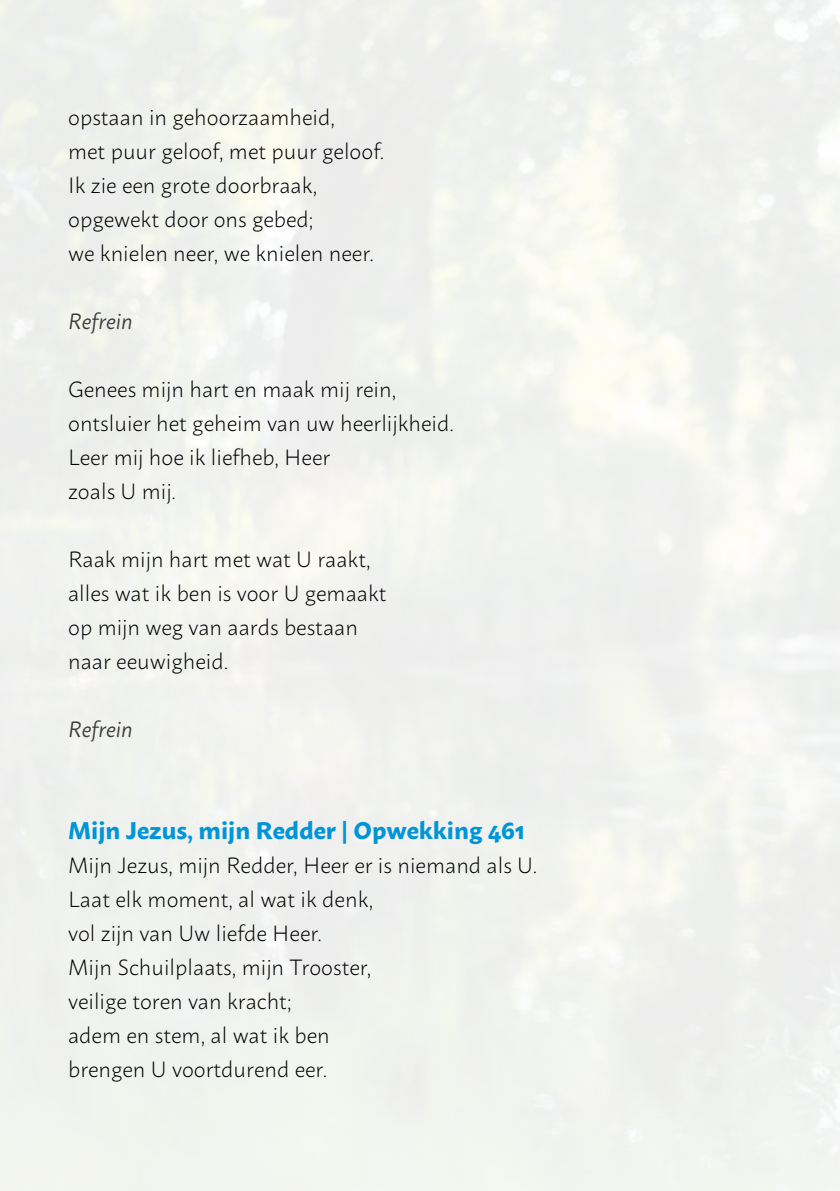
<style>
.page{position:relative;width:840px;height:1191px;background:#fff}
.page>*{position:absolute;margin:0;border:0;box-sizing:border-box;transform-origin:0 0}
.t1{font:700 24px "Macho";color:#0095d7}
.t2{font:300 22px/34px "Macho";color:#000}
.t3{font:italic 22px "Macho";color:#3c3c3b}
</style>
<div class="page">
<p class="t2" style="left:68px;top:98px;width:318px">opstaan in gehoorzaamheid,<br>met puur geloof, met puur geloof.<br>Ik zie een grote doorbraak, opgewekt door ons gebed;<br>we knielen neer, we knielen neer.</p>
<p class="t3" style="left:68px;top:302px;width:66px">Refrein</p>
<p class="t2" style="left:68px;top:370px;width:387px">Genees mijn hart en maak mij rein, ontsluier het geheim van uw heerlijkheid.<br>Leer mij hoe ik liefheb, Heer<br>zoals U mij.</p>
<p class="t2" style="left:68px;top:540px;width:320px">Raak mijn hart met wat U raakt, alles wat ik ben is voor U gemaakt op mijn weg van aards bestaan naar eeuwigheid.</p>
<p class="t3" style="left:68px;top:710px;width:66px">Refrein</p>
<p class="t1" style="left:68px;top:809px;width:458px">Mijn Jezus, mijn Redder | Opwekking 461</p>
<p class="t2" style="left:68px;top:846px;width:470px">Mijn Jezus, mijn Redder, Heer er is niemand als U.<br>Laat elk moment, al wat ik denk,<br>vol zijn van Uw liefde Heer.<br>Mijn Schuilplaats, mijn Trooster,<br>veilige toren van kracht;<br>adem en stem, al wat ik ben<br>brengen U voortdurend eer.</p>
</div>
